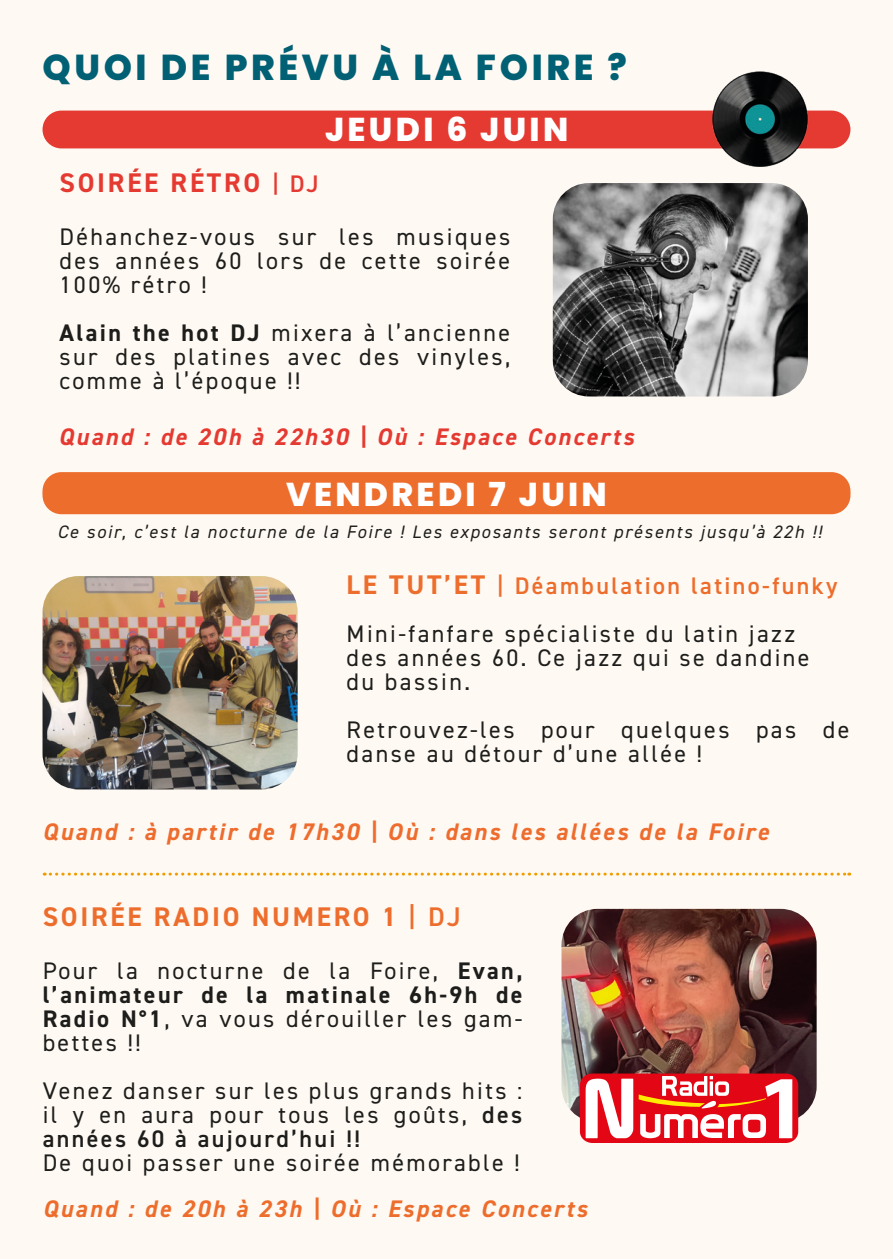
<style>
.page{position:relative;width:893px;height:1259px;background:#fef9f2}
.page>*{position:absolute;margin:0;border:0;box-sizing:border-box;transform-origin:0 0}
.t1{font:800 36px "Poppins";letter-spacing:.1em;color:#016074}
.t2{font:800 33px "Poppins";letter-spacing:.1em;color:#fff}
.t3{font:700 27px "DIN2014";letter-spacing:.1em;color:#ed6d2d}
.t4{font:700 27px "DIN2014";letter-spacing:.1em;color:#e43a31}
.t5{font:24px/24px "DIN2014";letter-spacing:.1em;color:#1d1d1b;text-align:justify}
.t6{font:italic 700 24px "DIN2014";letter-spacing:.1em;color:#ed6c2e}
.t7{font:italic 700 24px "DIN2014";letter-spacing:.1em;color:#e43a31}
.t8{font:italic 700 24px "DIN2014";letter-spacing:.1em;color:#ed6d2d}
.t9{font:italic 18px "DIN2014";letter-spacing:.1em;color:#1d1d1b}
.s1{font-weight:600;font-size:24px}
.s2{font-weight:700}
.s3{font-weight:700;font-size:27px;color:#ed6d2d}
.s4{font-weight:600;color:#ed6d2d}
.s5{font-weight:600}
</style>
<div class="page">
<div style="left:43px;top:111px;width:807px;height:37px;background:#e43a31;border-radius:19px"></div>
<div style="left:43px;top:472px;width:807px;height:38px;background:#ed6d2d;border-radius:19px"></div>
<div style="left:43px;top:476px;width:807px;height:38px;background:#ed6d2d;border-radius:19px"></div>
<img style="left:704px;top:71px;width:112px;height:96px">
<img style="left:553px;top:183px;width:255px;height:213px">
<img style="left:43px;top:576px;width:255px;height:213px">
<img style="left:561px;top:909px;width:256px;height:213px">
<div style="left:580px;top:1073px;width:218px;height:69px;background:#e30614;border-radius:12px"></div>
<svg style="left:586px;top:1078px;width:47px;height:60px"></svg>
<svg style="left:639px;top:1076px;width:153px;height:62px"></svg>
<svg style="left:44px;top:872px;width:806px;height:3px"></svg>
<h1 class="t1" style="left:43px;top:47px;width:586px">QUOI DE PRÉVU À LA FOIRE ?</h1>
<h2 class="t2" style="left:325px;top:110px;width:245px">JEUDI 6 JUIN</h2>
<p class="t4" style="left:60px;top:165px;width:261px">SOIRÉE RÉTRO <span class="s1">| DJ</span></p>
<p class="t5" style="left:60px;top:224px;width:452px">Déhanchez-vous sur les musiques des années 60 lors de cette soirée 100% rétro !</p>
<p class="t5" style="left:60px;top:320px;width:452px"><span class="s2">Alain the hot DJ</span> mixera à l’ancienne sur des platines avec des vinyles, comme à l’époque !!</p>
<p class="t7" style="left:58px;top:420px;width:577px">Quand : de 20h à 22h30 | Où : Espace Concerts</p>
<h2 class="t2" style="left:286px;top:475px;width:322px">VENDREDI 7 JUIN</h2>
<p class="t9" style="left:57px;top:521px;width:766px">Ce soir, c’est la nocturne de la Foire ! Les exposants seront présents jusqu’à 22h !!</p>
<p class="t5" style="left:347px;top:561px;width:492px;line-height:48px"><span class="s3">LE TUT’ET</span> <span class="s4">| Déambulation latino-funky<br></span>Mini-fanfare spécialiste du latin jazz</p>
<p class="t5" style="left:347px;top:645px;width:465px">des années 60. Ce jazz qui se dandine du bassin.</p>
<p class="t5" style="left:347px;top:717px;width:504px">Retrouvez-les pour quelques pas de danse au détour d’une allée !</p>
<p class="t6" style="left:43px;top:816px;width:728px">Quand : à partir de 17h30 | Où : dans les allées de la Foire</p>
<p class="t3" style="left:43px;top:898px;width:419px">SOIRÉE RADIO NUMERO 1 <span class="s5">| DJ</span></p>
<p class="t5" style="left:43px;top:958px;width:481px">Pour la nocturne de la Foire, <span class="s2">Evan, l’animateur de la matinale 6h-9h de Radio N°1</span>, va vous dérouiller les gam&shy;bettes !!</p>
<p class="t5" style="left:43px;top:1078px;width:481px">Venez danser sur les plus grands hits : il y en aura pour tous les goûts, <span class="s5">des années 60 à aujourd’hui !!</span></p>
<p class="t5" style="left:43px;top:1150px;width:479px">De quoi passer une soirée mémorable !</p>
<p class="t8" style="left:43px;top:1193px;width:546px">Quand : de 20h à 23h | Où : Espace Concerts</p>
</div>
